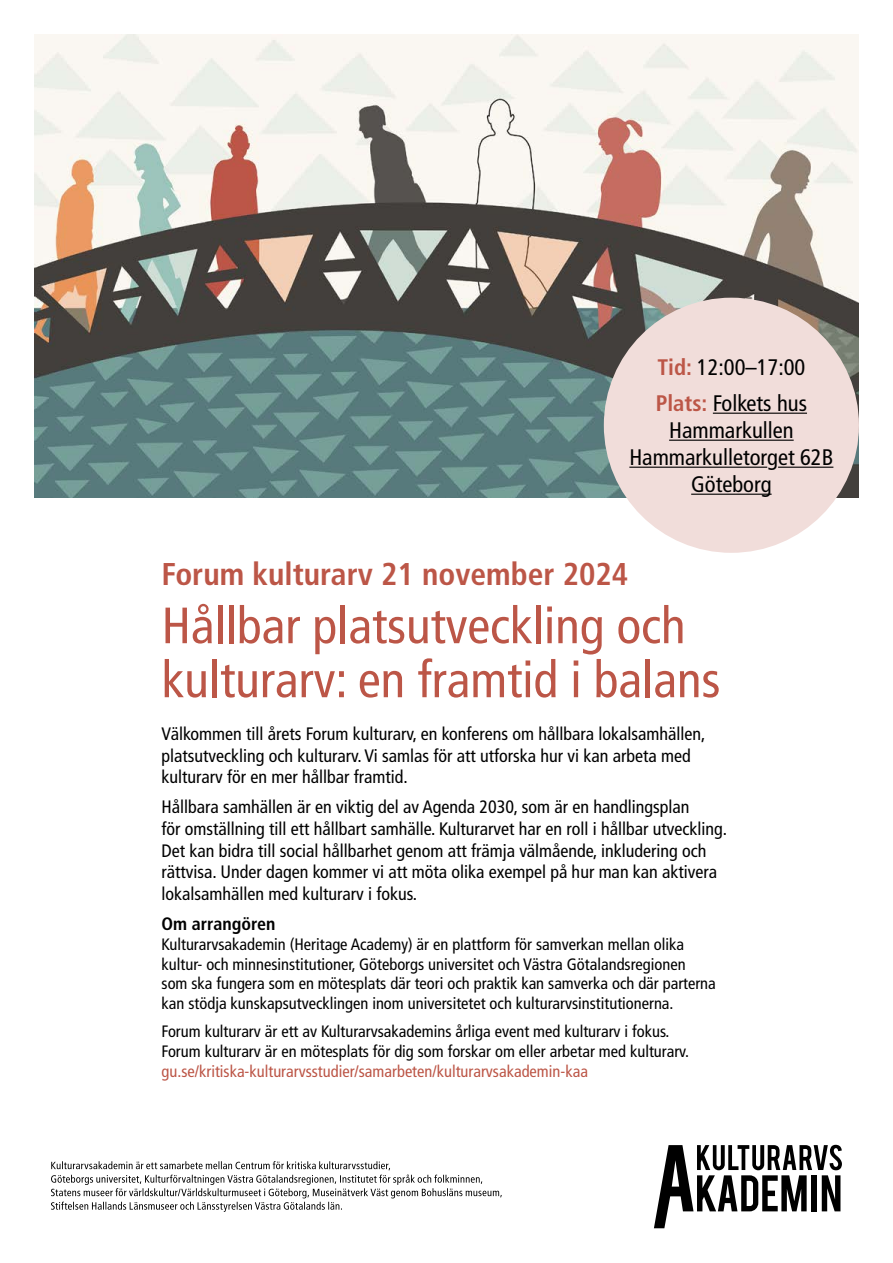
<style>
.page{position:relative;width:893px;height:1263px;background:#fff}
.page>*{position:absolute;margin:0;border:0;box-sizing:border-box;transform-origin:0 0}
.Rubrik1{font:condensed 51px/54px "Frutiger LT Pro";color:#bc5647}
.datumrubrik{font:700 condensed 31.5px "Frutiger LT Pro";color:#bc5647}
.bröd_presentation{font:condensed 22.5px/27px "Frutiger LT Pro";color:#000;text-align:center}
.t1{font:condensed 18px/21.6px "Frutiger LT Pro";color:#000}
.Rubrik3{font:700 condensed 18px "Frutiger LT Pro";color:#000}
.t2{font:condensed 16.5px/19.8px "Frutiger LT Pro";color:#000}
.t3{font:condensed 16.5px "Frutiger LT Pro";color:#bc5647}
.s1{font-weight:700;color:#bc5647}
</style>
<div class="page">
<img style="left:34px;top:34px;width:825px;height:463px">
<div style="left:604px;top:298px;width:255px;height:255px;background:#f1ddda;border-radius:50%"></div>
<hr style="left:713px;top:413px;width:94px;height:1px;background:#000">
<hr style="left:669px;top:440px;width:125px;height:1px;background:#000">
<hr style="left:629px;top:467px;width:138px;height:1px;background:#000">
<hr style="left:778px;top:467px;width:55px;height:1px;background:#000">
<hr style="left:691px;top:494px;width:81px;height:1px;background:#000">
<svg style="left:654px;top:1145px;width:188px;height:83px"></svg>
<svg style="left:51px;top:1161px;width:451px;height:51px"></svg>
<p class="bröd_presentation" style="left:657px;top:354px;width:150px"><span class="s1">Tid:</span> 12:00–17:00</p>
<p class="bröd_presentation" style="left:629px;top:390px;width:206px"><span class="s1">Plats:</span> Folkets hus<br>Hammarkullen<br>Hammarkulletorget 62B<br>Göteborg</p>
<h1 class="datumrubrik" style="left:162px;top:555px;width:468px">Forum kulturarv 21 november 2024</h1>
<h1 class="Rubrik1" style="left:162px;top:599px;width:560px">Hållbar platsutveckling och kulturarv: en framtid i balans</h1>
<p class="t1" style="left:162px;top:723px;width:545px">Välkommen till årets Forum kulturarv, en konferens om hållbara lokalsamhällen, platsutveckling och kulturarv. Vi samlas för att utforska hur vi kan arbeta med kulturarv för en mer hållbar framtid.</p>
<p class="t1" style="left:162px;top:796px;width:567px">Hållbara samhällen är en viktig del av Agenda 2030, som är en handlingsplan<br>för omställning till ett hållbart samhälle. Kulturarvet har en roll i hållbar utveckling.<br>Det kan bidra till social hållbarhet genom att främja välmående, inkludering och rättvisa. Under dagen kommer vi att möta olika exempel på hur man kan aktivera lokalsamhällen med kulturarv i fokus.</p>
<h3 class="Rubrik3" style="left:162px;top:913px;width:116px">Om arrangören</h3>
<p class="t2" style="left:162px;top:934px;width:556px">Kulturarvsakademin (Heritage Academy) är en plattform för samverkan mellan olika kultur- och minnesinstitutioner, Göteborgs universitet och Västra Götalandsregionen<br>som ska fungera som en mötesplats där teori och praktik kan samverka och där parterna kan stödja kunskapsutvecklingen inom universitetet och kulturarvsinstitutionerna.</p>
<p class="t2" style="left:162px;top:1022px;width:529px">Forum kulturarv är ett av Kulturarvsakademins årliga event med kulturarv i fokus.<br>Forum kulturarv är en mötesplats för dig som forskar om eller arbetar med kulturarv.</p>
<p class="t3" style="left:162px;top:1062px;width:428px">gu.se/kritiska-kulturarvsstudier/samarbeten/kulturarvsakademin-kaa</p>
</div>
